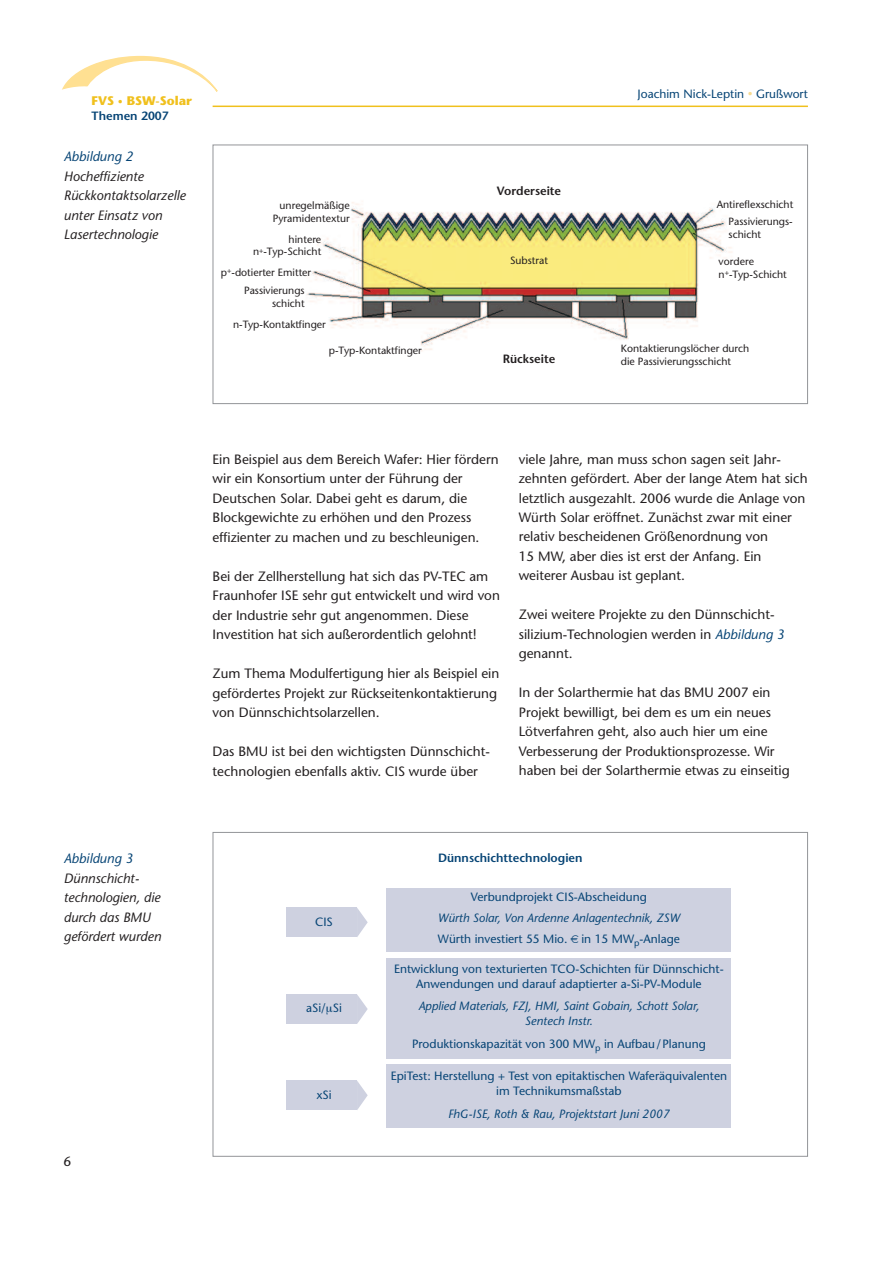
<style>
.page{position:relative;width:893px;height:1263px;background:#fff}
.page>*{position:absolute;margin:0;border:0;box-sizing:border-box;transform-origin:0 0}
.t1{font:13.5px/19.5px "Stone Sans";color:#231f20}
.t2{font:italic 13.5px/19.5px "Stone Sans";color:#231f20}
.t3{font:italic 13.5px "Stone Sans";color:#064475}
.t4{font:700 12.45px "Stone Sans";color:#f0c01d}
.t5{font:12px/21px "Stone Sans";color:#064475;text-align:center}
.t6{font:italic 12px/15px "Stone Sans";color:#064475;text-align:center}
.t7{font:600 12px "Stone Sans";color:#064475}
.t8{font:600 12px "Stone Sans";color:#231f20}
.t9{font:10.5px/12.8px "Stone Sans";color:#231f20;text-align:right}
.s1{font-size:9.75px}
.s2{font-size:9.75px;color:#f7db93}
.s3{font-style:italic;color:#064475}
.s4{font-style:italic}
</style>
<div class="page">
<hr style="left:213px;top:106px;width:595px;height:1px;background:#f0c01d">
<svg style="left:62px;top:55px;width:156px;height:37px"></svg>
<img style="left:305px;top:202px;width:427px;height:150px">
<div style="left:213px;top:145px;width:595px;height:259px;border:1px solid #939598"></div>
<div style="left:387px;top:888px;width:344px;height:64px;background:#ced1e0"></div>
<div style="left:387px;top:958px;width:344px;height:101px;background:#ced1e0"></div>
<div style="left:387px;top:1064px;width:344px;height:64px;background:#ced1e0"></div>
<div style="left:286px;top:907px;width:71px;height:30px;background:#ced1e0"></div>
<svg style="left:357px;top:908px;width:11px;height:29px"></svg>
<div style="left:286px;top:994px;width:71px;height:30px;background:#ced1e0"></div>
<svg style="left:357px;top:995px;width:11px;height:29px"></svg>
<div style="left:286px;top:1080px;width:71px;height:30px;background:#ced1e0"></div>
<svg style="left:357px;top:1081px;width:11px;height:29px"></svg>
<p class="t4" style="left:92px;top:96px;width:102px">FVS <span class="s1">•</span> BSW-Solar</p>
<p class="t7" style="left:92px;top:111px;width:79px">Themen 2007</p>
<p class="t3" style="left:64px;top:151px;width:71px">Abbildung 2</p>
<p class="t2" style="left:64px;top:168px;width:123px">Hocheffiziente<br>Rückkontaktsolarzelle unter Einsatz von<br>Lasertechnologie</p>
<p class="t8" style="left:497px;top:186px;width:66px">Vorderseite</p>
<p class="t5" style="left:637px;top:85px;width:172px">Joachim Nick-Leptin <span class="s2">•</span> Grußwort</p>
<p class="t9" style="left:280px;top:200px;width:72px">unregelmäßige</p>
<p class="t9" style="left:717px;top:199px;width:78px">Antireflexschicht</p>
<p class="t9" style="left:273px;top:213px;width:78px">Pyramidentextur</p>
<p class="t9" style="left:729px;top:216px;width:66px;text-align:left">Passivierungs&shy;schicht</p>
<p class="t9" style="left:253px;top:234px;width:70px">hintere n<sup>+</sup>-Typ-Schicht</p>
<p class="t9" style="left:510px;top:255px;width:39px">Substrat</p>
<p class="t9" style="left:719px;top:256px;width:37px">vordere</p>
<p class="t9" style="left:221px;top:267px;width:92px">p<sup>+</sup>-dotierter Emitter</p>
<p class="t9" style="left:719px;top:269px;width:70px">n<sup>+</sup>-Typ-Schicht</p>
<p class="t9" style="left:244px;top:286px;width:62px">Passivierungs schicht</p>
<p class="t9" style="left:233px;top:319px;width:94px">n-Typ-Kontaktfinger</p>
<p class="t9" style="left:329px;top:345px;width:94px">p-Typ-Kontaktfinger</p>
<p class="t9" style="left:621px;top:343px;width:130px">Kontaktierungslöcher durch</p>
<p class="t8" style="left:503px;top:354px;width:54px">Rückseite</p>
<p class="t9" style="left:621px;top:356px;width:112px">die Passivierungsschicht</p>
<p class="t3" style="left:64px;top:853px;width:71px">Abbildung 3</p>
<p class="t2" style="left:64px;top:870px;width:99px">Dünnschicht&shy;technologien, die durch das BMU gefördert wurden</p>
<p class="t1" style="left:64px;top:1152px;width:9px">6</p>
<p class="t1" style="left:213px;top:450px;width:287px">Ein Beispiel aus dem Bereich Wafer: Hier fördern</p>
<p class="t1" style="left:519px;top:450px;width:264px">viele Jahre, man muss schon sagen seit Jahr-</p>
<p class="t1" style="left:213px;top:470px;width:251px">wir ein Konsortium unter der Führung der</p>
<p class="t1" style="left:519px;top:470px;width:290px">zehnten gefördert. Aber der lange Atem hat sich</p>
<p class="t1" style="left:213px;top:489px;width:256px">Deutschen Solar. Dabei geht es darum, die</p>
<p class="t1" style="left:519px;top:489px;width:288px">letztlich ausgezahlt. 2006 wurde die Anlage von</p>
<p class="t1" style="left:213px;top:509px;width:260px">Blockgewichte zu erhöhen und den Prozess</p>
<p class="t1" style="left:519px;top:509px;width:275px">Würth Solar eröffnet. Zunächst zwar mit einer</p>
<p class="t1" style="left:213px;top:528px;width:268px">effizienter zu machen und zu beschleunigen.</p>
<p class="t1" style="left:519px;top:528px;width:251px">relativ bescheidenen Größenordnung von<br>15 MW, aber dies ist erst der Anfang. Ein</p>
<p class="t1" style="left:213px;top:567px;width:277px">Bei der Zellherstellung hat sich das PV-TEC am</p>
<p class="t1" style="left:519px;top:567px;width:168px">weiterer Ausbau ist geplant.</p>
<p class="t1" style="left:213px;top:587px;width:289px">Fraunhofer ISE sehr gut entwickelt und wird von der Industrie sehr gut angenommen. Diese</p>
<p class="t1" style="left:519px;top:606px;width:257px">Zwei weitere Projekte zu den Dünnschicht-</p>
<p class="t1" style="left:213px;top:626px;width:266px">Investition hat sich außerordentlich gelohnt!</p>
<p class="t1" style="left:519px;top:626px;width:267px">silizium-Technologien werden in <span class="s3">Abbildung 3 </span>genannt.</p>
<p class="t1" style="left:213px;top:665px;width:288px">Zum Thema Modulfertigung hier als Beispiel ein gefördertes Projekt zur Rückseitenkontaktierung</p>
<p class="t1" style="left:519px;top:684px;width:253px">In der Solarthermie hat das BMU 2007 ein</p>
<p class="t1" style="left:213px;top:704px;width:169px">von Dünnschichtsolarzellen.</p>
<p class="t1" style="left:519px;top:704px;width:254px">Projekt bewilligt, bei dem es um ein neues<br>Lötverfahren geht, also auch hier um eine</p>
<p class="t1" style="left:213px;top:743px;width:279px">Das BMU ist bei den wichtigsten Dünnschicht-</p>
<p class="t1" style="left:519px;top:743px;width:257px">Verbesserung der Produktionsprozesse. Wir</p>
<p class="t1" style="left:213px;top:762px;width:267px">technologien ebenfalls aktiv. CIS wurde über</p>
<p class="t1" style="left:519px;top:762px;width:272px">haben bei der Solarthermie etwas zu einseitig</p>
<p class="t5" style="left:315px;top:912px;width:19px">CIS</p>
<p class="t5" style="left:306px;top:999px;width:37px">aSi/ Si</p>
<p class="t5" style="left:316px;top:1085px;width:17px">xSi</p>
<p class="t7" style="left:438px;top:853px;width:146px">Dünnschichttechnologien</p>
<p class="t5" style="left:438px;top:887px;width:244px">Verbundprojekt CIS-Abscheidung<br><span class="s4">Würth Solar, Von Ardenne Anlagentechnik, ZSW<br></span>Würth investiert 55 Mio. in 15 MW<sub>p</sub>-Anlage</p>
<p class="t5" style="left:394px;top:962px;width:331px;line-height:15px">Entwicklung von texturierten TCO-Schichten für Dünnschicht-<br>Anwendungen und darauf adaptierter a-Si-PV-Module</p>
<p class="t6" style="left:418px;top:1000px;width:283px">Applied Materials, FZJ, HMI, Saint Gobain, Schott Solar,<br>Sentech Instr.</p>
<p class="t5" style="left:412px;top:1034px;width:295px">Produktionskapazität von 300 MW<sub>p</sub> in Aufbau/Planung</p>
<p class="t5" style="left:391px;top:1070px;width:338px;line-height:15px">EpiTest: Herstellung + Test von epitaktischen Waferäquivalenten im Technikumsmaßstab</p>
<p class="t6" style="left:448px;top:1107px;width:223px">FhG-ISE, Roth &amp; Rau, Projektstart Juni 2007</p>
</div>
